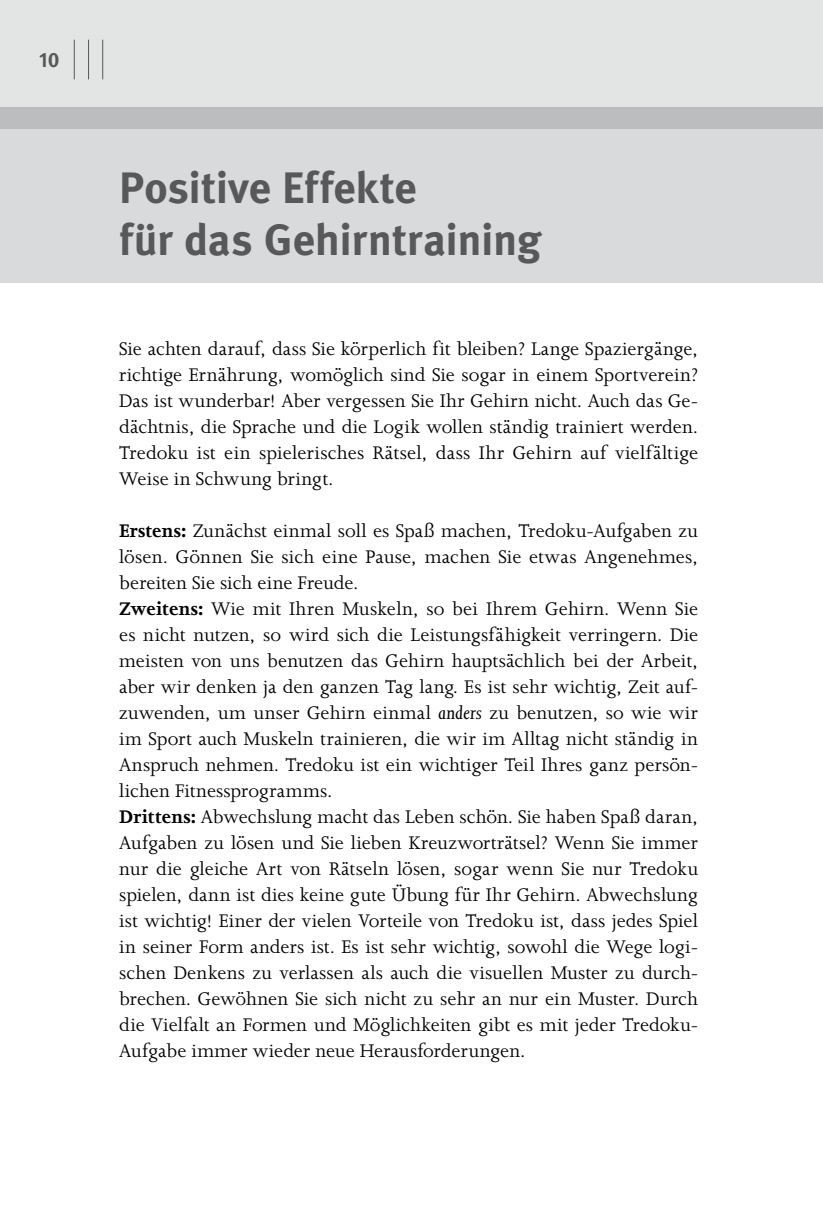
<style>
.page{position:relative;width:823px;height:1219px;background:#fff}
.page>*{position:absolute;margin:0;border:0;box-sizing:border-box;transform-origin:0 0}
._01_01_UebS_1{font:700 44px/52px "Meta Pro";letter-spacing:-.01em;color:#58585a}
._02_01_GS{font:21px/26px "Joanna MT Std";color:#000;text-align:justify}
._02_01b_GS___Abst_vo{font:21px/26px "Joanna MT Std";letter-spacing:.01em;color:#000;text-align:justify}
.t1{font:700 20.8px "Meta Pro";color:#58585a}
.s1{font-weight:700}
.s2{font-style:italic}
</style>
<div class="page">
<div style="left:0;top:122px;width:822px;height:160px;background:#d9dadb"></div>
<div style="left:0;top:0;width:822px;height:113px;background:#e3e4e4"></div>
<div style="left:0;top:108px;width:822px;height:21px;background:#bbbdbe"></div>
<hr style="left:74px;top:40px;width:1px;height:39px;background:#58585a">
<hr style="left:88px;top:40px;width:1px;height:39px;background:#58585a">
<hr style="left:102px;top:40px;width:1px;height:39px;background:#58585a">
<p class="t1" style="left:39px;top:46px;width:22px">10</p>
<p class="_01_01_UebS_1" style="left:119px;top:162px;width:424px">Positive Effekte<br>für das Gehirntraining</p>
<p class="_02_01b_GS___Abst_vo" style="left:119px;top:336px;width:580px">Sie achten darauf, dass Sie körperlich fit bleiben? Lange Spaziergänge, richtige Ernährung, womöglich sind Sie sogar in einem Sportverein?<br>Das ist wunderbar! Aber vergessen Sie Ihr Gehirn nicht. Auch das Ge&shy;dächtnis, die Sprache und die Logik wollen ständig trainiert werden.<br>Tredoku ist ein spielerisches Rätsel, dass Ihr Gehirn auf vielfältige Weise in Schwung bringt.</p>
<p class="_02_01b_GS___Abst_vo" style="left:119px;top:518px;width:580px"><span class="s1">Erstens:</span> Zunächst einmal soll es Spaß machen, Tredoku-Aufgaben zu lösen. Gönnen Sie sich eine Pause, machen Sie etwas Angenehmes, bereiten Sie sich eine Freude.</p>
<p class="_02_01_GS" style="left:119px;top:596px;width:580px"><span class="s1">Zweitens:</span> Wie mit Ihren Muskeln, so bei Ihrem Gehirn. Wenn Sie es nicht nutzen, so wird sich die Leistungsfähigkeit verringern. Die meisten von uns benutzen das Gehirn hauptsächlich bei der Arbeit, aber wir denken ja den ganzen Tag lang. Es ist sehr wichtig, Zeit auf&shy;zuwenden, um unser Gehirn einmal <span class="s2">anders</span> zu benutzen, so wie wir im Sport auch Muskeln trainieren, die wir im Alltag nicht ständig in Anspruch nehmen. Tredoku ist ein wichtiger Teil Ihres ganz persön&shy;lichen Fitnessprogramms.</p>
<p class="_02_01_GS" style="left:119px;top:804px;width:580px"><span class="s1">Drittens:</span> Abwechslung macht das Leben schön. Sie haben Spaß daran, Aufgaben zu lösen und Sie lieben Kreuzworträtsel? Wenn Sie immer nur die gleiche Art von Rätseln lösen, sogar wenn Sie nur Tredoku spielen, dann ist dies keine gute Übung für Ihr Gehirn. Abwechslung ist wichtig! Einer der vielen Vorteile von Tredoku ist, dass jedes Spiel in seiner Form anders ist. Es ist sehr wichtig, sowohl die Wege logi&shy;schen Denkens zu verlassen als auch die visuellen Muster zu durch&shy;brechen. Gewöhnen Sie sich nicht zu sehr an nur ein Muster. Durch die Vielfalt an Formen und Möglichkeiten gibt es mit jeder Tredoku-Aufgabe immer wieder neue Herausforderungen.</p>
</div>
